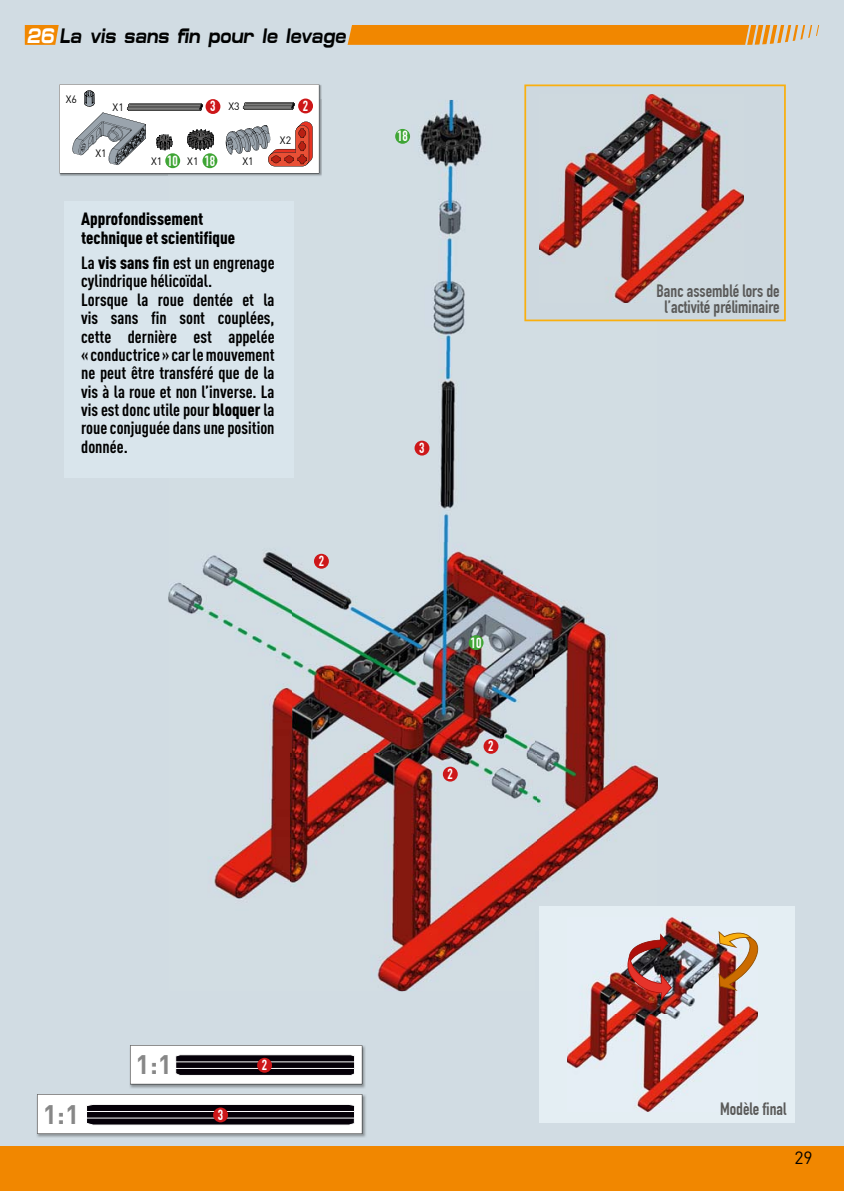
<style>
.page{position:relative;width:844px;height:1191px;background:#fff}
.page>*{position:absolute;margin:0;border:0;box-sizing:border-box;transform-origin:0 0}
.t1{font:26.25px "DIN Bold";color:#878787}
.t2{font:italic 700 21px "Micro Extended";color:#010202;scale:.74 1}
.t3{font:700 condensed 17.5px/18.4px "DIN Pro";color:#000}
.t4{font:700 17.5px/15.8px "DIN Condensed";color:#5a5a59;text-align:center}
.t5{font:900 condensed 17.5px/18.4px "DIN Pro";color:#000}
.t6{font:17.5px "DIN";color:#000}
.t7{font:700 14.35px "DIN Condensed";color:#fff}
.t8{font:10.5px "DIN";color:#000}
.s1{color:#fff}
.s2{font-family:"DIN Condensed";font-weight:700;font-size:14.35px;color:#fff}
.s3{font-weight:900}
</style>
<div class="page">
<div style="left:0;top:0;width:843px;height:1191px;background:#d1dce3"></div>
<div style="left:0;top:1146px;width:843px;height:45px;background:#f18700"></div>
<img style="left:291px;top:100px;width:244px;height:891px">
<img style="left:168px;top:552px;width:123px;height:348px">
<img style="left:535px;top:321px;width:122px;height:574px">
<div style="left:539px;top:906px;width:255px;height:216px;background:#e4eef3"></div>
<img style="left:567px;top:917px;width:190px;height:194px">
<img style="left:624px;top:933px;width:47px;height:67px">
<svg style="left:25px;top:25px;width:794px;height:20px"></svg>
<img style="left:37px;top:1094px;width:329px;height:43px">
<svg style="left:37px;top:1094px;width:325px;height:40px;background:#a09ea1"></svg>
<div style="left:213px;top:1107px;width:15px;height:15px;background:#cd1719;border-radius:50%"></div>
<div style="left:64px;top:201px;width:230px;height:277px;background:#d9e5ec"></div>
<div style="left:414px;top:441px;width:15px;height:14px;background:#cd1719;border-radius:50%"></div>
<svg style="left:718px;top:931px;width:41px;height:60px"></svg>
<div style="left:395px;top:129px;width:15px;height:15px;background:#3fa535;border-radius:50%"></div>
<div style="left:468px;top:635px;width:15px;height:15px;background:#3fa535;border-radius:50%"></div>
<div style="left:314px;top:554px;width:15px;height:14px;background:#cd1719;border-radius:50%"></div>
<div style="left:483px;top:739px;width:15px;height:15px;background:#cd1719;border-radius:50%"></div>
<div style="left:442px;top:766px;width:15px;height:15px;background:#cd1719;border-radius:50%"></div>
<img style="left:130px;top:1045px;width:236px;height:43px">
<svg style="left:130px;top:1045px;width:232px;height:39px;background:#a6a4a6"></svg>
<div style="left:257px;top:1057px;width:15px;height:15px;background:#cd1719;border-radius:50%"></div>
<svg style="left:524px;top:84px;width:261px;height:237px"></svg>
<img style="left:168px;top:100px;width:154px;height:76px">
<svg style="left:60px;top:84px;width:259px;height:89px;background:#d8d1cf"></svg>
<p class="t2" style="left:27px;top:28px;width:432px"><span class="s1">26</span> La vis sans fin pour le levage</p>
<p class="t8" style="left:66px;top:93px;width:13px">X6</p>
<p class="t8" style="left:112px;top:101px;width:13px">X1</p>
<p class="t8" style="left:210px;top:99px;width:31px"><span class="s2">3</span> X3</p>
<p class="t7" style="left:303px;top:101px;width:7px">2</p>
<p class="t8" style="left:95px;top:147px;width:13px">X1</p>
<p class="t8" style="left:151px;top:155px;width:66px">X1 <span class="s2">10</span> X1 <span class="s2">18</span></p>
<p class="t8" style="left:242px;top:154px;width:13px">X1</p>
<p class="t8" style="left:280px;top:134px;width:13px">X2</p>
<p class="t5" style="left:81px;top:211px;width:155px">Approfondissement technique et scientifique</p>
<p class="t3" style="left:81px;top:256px;width:195px">La <span class="s3">vis sans fin</span> est un engrenage cylindrique hélicoïdal.<br>Lorsque la roue dentée et la vis sans fin sont couplées, cette dernière est appelée « conductrice » car le mouvement ne peut être transféré que de la vis à la roue et non l’inverse. La vis est donc utile pour <span class="s3">bloquer</span> la roue conjuguée dans une position donnée.</p>
<p class="t7" style="left:318px;top:556px;width:7px">2</p>
<p class="t7" style="left:397px;top:131px;width:12px">18</p>
<p class="t7" style="left:419px;top:443px;width:7px">3</p>
<p class="t7" style="left:470px;top:637px;width:12px">10</p>
<p class="t7" style="left:447px;top:769px;width:7px">2</p>
<p class="t7" style="left:488px;top:741px;width:7px">2</p>
<h1 class="t1" style="left:135px;top:1047px;width:38px">1:1</h1>
<p class="t7" style="left:262px;top:1060px;width:7px">2</p>
<h1 class="t1" style="left:43px;top:1097px;width:38px">1:1</h1>
<p class="t7" style="left:218px;top:1109px;width:7px">3</p>
<p class="t4" style="left:656px;top:285px;width:125px">Banc assemblé lors de l’activité préliminaire</p>
<p class="t4" style="left:719px;top:1103px;width:68px">Modèle final</p>
<p class="t6" style="left:794px;top:1146px;width:20px">29</p>
</div>
